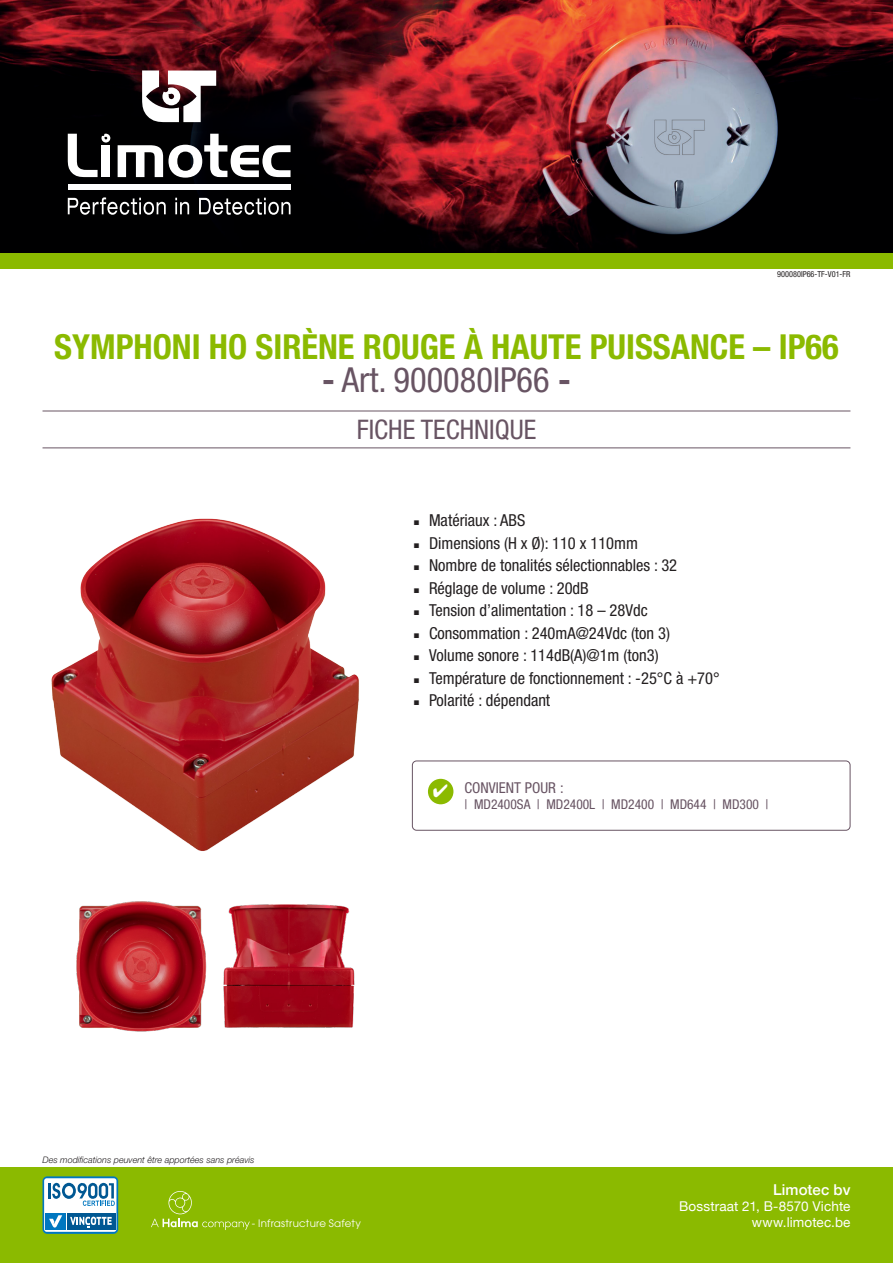
<style>
.page{position:relative;width:893px;height:1263px;background:#fff}
.page>*{position:absolute;margin:0;border:0;box-sizing:border-box;transform-origin:0 0}
.t1{font:700 condensed 34.5px "Helvetica Neue LT Std";color:#8bba00}
.t2{font:condensed 34.5px "Helvetica Neue LT Std";color:#685463}
.t3{font:condensed 27px "Helvetica Neue LT Std";color:#685463}
.t4{font:condensed 16.5px "Helvetica Neue LT Std";color:#231f20}
._1__Kader{font:condensed 15px "Helvetica Neue LT Std";color:#685463}
.t5{font:500 15px "Helvetica Neue";letter-spacing:.005em;color:#fff}
.t6{font:13.5px "Helvetica Neue";letter-spacing:.01em;color:#fff}
._1__Kader-2{font:condensed 13.5px "Helvetica Neue LT Std";color:#685463}
.t7{font:10.2px "ITC Avant Garde Pro";letter-spacing:.025em;color:#fff}
._1__Tekst{font:italic 300 9px "Helvetica Neue LT Std";color:#231f20}
.t8{font:condensed 8.25px "Helvetica Neue LT Std";color:#231f20}
.s1{font-weight:700}
</style>
<div class="page">
<hr style="left:43px;top:411px;width:807px;height:1px;background:#685463">
<hr style="left:43px;top:447px;width:807px;height:1px;background:#685463">
<img style="left:0;top:0;width:893px;height:253px">
<svg style="left:68px;top:197px;width:98px;height:18px"></svg>
<svg style="left:175px;top:198px;width:14px;height:16px"></svg>
<svg style="left:199px;top:198px;width:92px;height:17px"></svg>
<div style="left:68px;top:185px;width:223px;height:5px;background:#fff"></div>
<svg style="left:118px;top:134px;width:173px;height:44px"></svg>
<svg style="left:68px;top:134px;width:42px;height:43px"></svg>
<svg style="left:142px;top:70px;width:74px;height:52px"></svg>
<div style="left:0;top:1167px;width:893px;height:96px;background:#8bba00"></div>
<div style="left:0;top:253px;width:893px;height:15px;background:#8bba00"></div>
<svg style="left:151px;top:1191px;width:99px;height:39px"></svg>
<svg style="left:43px;top:1176px;width:75px;height:58px;background:#89b7d2"></svg>
<img style="left:51px;top:518px;width:308px;height:333px">
<img style="left:76px;top:901px;width:131px;height:131px">
<img style="left:223px;top:904px;width:132px;height:124px">
<div style="left:412px;top:760px;width:438px;height:71px;border:1px solid #685463;border-radius:4px"></div>
<div style="left:428px;top:779px;width:25px;height:25px;background:#8bba00;border-radius:50%"></div>
<p class="t8" style="left:777px;top:269px;width:75px">900080IP66-TF-V01-FR</p>
<p class="t1" style="left:54px;top:326px;width:786px">SYMPHONI HO SIRÈNE ROUGE À HAUTE PUISSANCE – IP66</p>
<p class="t2" style="left:322px;top:360px;width:250px"><span class="s1">-</span> Art. 900080IP66 <span class="s1">-</span></p>
<p class="t3" style="left:357px;top:414px;width:181px">FICHE TECHNIQUE</p>
<p class="t4" style="left:412px;top:511px;width:115px">◾ Matériaux : ABS</p>
<p class="t4" style="left:412px;top:533px;width:228px">◾ Dimensions (H x Ø): 110 x 110mm</p>
<p class="t4" style="left:412px;top:556px;width:267px">◾ Nombre de tonalités sélectionnables : 32</p>
<p class="t4" style="left:412px;top:578px;width:178px">◾ Réglage de volume : 20dB</p>
<p class="t4" style="left:412px;top:601px;width:237px">◾ Tension d’alimentation : 18 – 28Vdc</p>
<p class="t4" style="left:412px;top:623px;width:260px">◾ Consommation : 240mA@24Vdc (ton 3)</p>
<p class="t4" style="left:412px;top:646px;width:248px">◾ Volume sonore : 114dB(A)@1m (ton3)</p>
<p class="t4" style="left:412px;top:668px;width:309px">◾ Température de fonctionnement : -25°C à +70°</p>
<p class="t4" style="left:412px;top:691px;width:140px">◾ Polarité : dépendant</p>
<p class="_1__Kader" style="left:464px;top:779px;width:101px">CONVIENT POUR :</p>
<p class="_1__Kader-2" style="left:464px;top:796px;width:305px">| MD2400SA | MD2400L | MD2400 | MD644 | MD300 |</p>
<p class="_1__Tekst" style="left:43px;top:1154px;width:214px">Des modifications peuvent être apportées sans préavis</p>
<p class="t7" style="left:252px;top:1217px;width:111px">- Infrastructure Safety</p>
<p class="t5" style="left:773px;top:1178px;width:79px">Limotec bv</p>
<p class="t6" style="left:679px;top:1197px;width:173px">Bosstraat 21, B-8570 Vichte</p>
<p class="t6" style="left:752px;top:1213px;width:100px">www.limotec.be</p>
</div>
